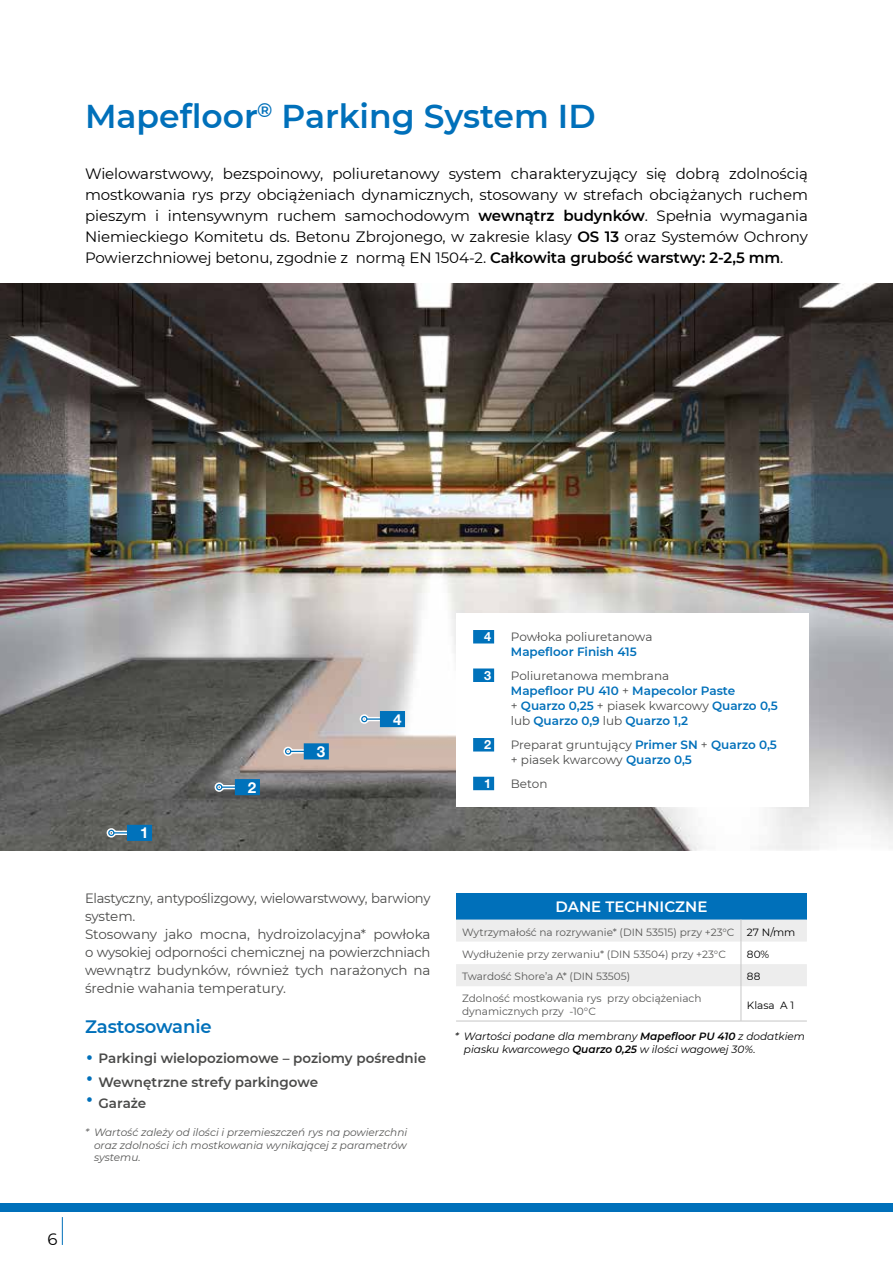
<style>
.page{position:relative;width:893px;height:1263px;background:#fff}
.page>*{position:absolute;margin:0;border:0;box-sizing:border-box;transform-origin:0 0}
.t1{font:600 33px "Montserrat";color:#0070ba}
.t2{font:600 18px "Montserrat";letter-spacing:-.005em;color:#0070ba}
.t3{font:16.5px "Montserrat";color:#000}
.t4{font:700 15.15px "Helvetica Neue LTW1 G";color:#fff}
.t5{font:15px/21px "Montserrat";letter-spacing:-.005em;color:#000;text-align:justify}
.t6{font:600 15px "Montserrat";color:#fff}
.t7{font:13.5px/18px "Montserrat";letter-spacing:-.02em;color:#4a4a49}
.t8{font:600 13.5px "Montserrat";color:#4a4a49}
.t9{font:700 12.75px "Helvetica Neue LTW1 G";color:#fff}
.t10{font:600 12px/15px "Montserrat";color:#0070ba}
.t11{font:12px/15px "Montserrat";color:#4a4a49}
.t12{font:10.5px/22.2px "Montserrat";color:#575756}
.t13{font:italic 10.5px/12.6px "Montserrat";color:#575756;text-align:justify}
.t14{font:italic 10.5px/12.6px "Montserrat";color:#000}
.t15{font:10.5px "Montserrat";color:#000}
.s1{font-weight:600}
.s2{font-weight:400;font-size:30px;color:#0070ba}
.s3{font-weight:400;color:#4a4a49}
.s4{font-weight:600;color:#0070ba}
.s5{color:#000}
</style>
<div class="page">
<div style="left:0;top:1204px;width:893px;height:8px;background:#0070ba"></div>
<svg style="left:62px;top:1217px;width:1px;height:28px"></svg>
<img style="left:0;top:284px;width:893px;height:566px">
<svg style="left:106px;top:825px;width:46px;height:16px"></svg>
<svg style="left:214px;top:779px;width:46px;height:16px"></svg>
<svg style="left:282px;top:743px;width:47px;height:16px"></svg>
<svg style="left:359px;top:711px;width:46px;height:16px"></svg>
<div style="left:456px;top:893px;width:351px;height:26px;background:#0070ba"></div>
<svg style="left:456px;top:919px;width:351px;height:67px"></svg>
<hr style="left:741px;top:986px;width:1px;height:35px;background:#c6c6c6">
<hr style="left:456px;top:1021px;width:285px;height:1px;background:#c6c6c6">
<hr style="left:741px;top:1021px;width:66px;height:1px;background:#c6c6c6">
<div style="left:456px;top:613px;width:352px;height:193px;background:#fff"></div>
<svg style="left:473px;top:630px;width:21px;height:13px"></svg>
<svg style="left:473px;top:668px;width:21px;height:14px"></svg>
<svg style="left:473px;top:738px;width:21px;height:13px"></svg>
<svg style="left:473px;top:777px;width:21px;height:13px"></svg>
<h1 class="t1" style="left:85px;top:93px;width:512px">Mapefloor<sup>®</sup> Parking System ID</h1>
<p class="t5" style="left:85px;top:162px;width:724px">Wielowarstwowy, bezspoinowy, poliuretanowy system charakteryzujący się dobrą zdolnością mostkowania rys przy obciążeniach dynamicznych, stosowany w strefach obciążanych ruchem pieszym i intensywnym ruchem samochodowym <span class="s1">wewnątrz budynków</span>. Spełnia wymagania Niemieckiego Komitetu ds. Betonu Zbrojonego, w zakresie klasy <span class="s1">OS 13</span> oraz Systemów Ochrony Powierzchniowej betonu, zgodnie z normą EN 1504-2. <span class="s1">Całkowita grubość warstwy: 2-2,5 mm</span>.</p>
<p class="t4" style="left:140px;top:823px;width:10px">1</p>
<p class="t4" style="left:248px;top:778px;width:10px">2</p>
<p class="t4" style="left:317px;top:742px;width:10px">3</p>
<p class="t4" style="left:393px;top:710px;width:10px">4</p>
<p class="t7" style="left:85px;top:888px;width:347px">Elastyczny, antypoślizgowy, wielowarstwowy, barwiony system.<br>Stosowany jako mocna, hydroizolacyjna* powłoka o wysokiej odporności chemicznej na powierzchniach wewnątrz budynków, również tych narażonych na średnie wahania temperatury.</p>
<p class="t2" style="left:85px;top:1014px;width:128px">Zastosowanie</p>
<p class="t8" style="left:85px;top:1049px;width:343px"><span class="s2">•</span> Parkingi wielopoziomowe – poziomy pośrednie</p>
<p class="t8" style="left:85px;top:1073px;width:235px"><span class="s2">•</span> Wewnętrzne strefy parkingowe</p>
<p class="t8" style="left:85px;top:1094px;width:63px"><span class="s2">•</span> Garaże</p>
<p class="t13" style="left:94px;top:1125px;width:315px;text-indent:-9px">* Wartość zależy od ilości i przemieszczeń rys na powierzchni oraz zdolności ich mostkowania wynikającej z parametrów systemu.</p>
<p class="t9" style="left:484px;top:629px;width:9px">4</p>
<p class="t9" style="left:484px;top:667px;width:9px">3</p>
<p class="t9" style="left:484px;top:737px;width:9px">2</p>
<p class="t9" style="left:484px;top:775px;width:9px">1</p>
<p class="t11" style="left:511px;top:629px;width:143px">Powłoka poliuretanowa</p>
<p class="t10" style="left:511px;top:644px;width:127px">Mapefloor Finish 415</p>
<p class="t10" style="left:511px;top:668px;width:268px"><span class="s3">Poliuretanowa membrana<br></span>Mapefloor PU 410 <span class="s3">+</span> Mapecolor Paste<br><span class="s3">+</span> Quarzo 0,25 <span class="s3">+ piasek kwarcowy</span> Quarzo 0,5 <span class="s3">lub</span> Quarzo 0,9 <span class="s3">lub</span> Quarzo 1,2</p>
<p class="t11" style="left:511px;top:737px;width:268px">Preparat gruntujący <span class="s4">Primer SN</span> + <span class="s4">Quarzo 0,5 </span>+ piasek kwarcowy <span class="s4">Quarzo 0,5</span></p>
<p class="t11" style="left:511px;top:776px;width:38px">Beton</p>
<p class="t6" style="left:555px;top:896px;width:153px">DANE TECHNICZNE</p>
<p class="t12" style="left:462px;top:920px;width:335px">Wytrzymałość na rozrywanie* (DIN 53515) przy +23°C <span class="s5">27 N/mm<br></span>Wydłużenie przy zerwaniu* (DIN 53504) przy +23°C</p>
<p class="t15" style="left:747px;top:947px;width:24px">80%</p>
<p class="t12" style="left:462px;top:965px;width:170px">Twardość Shore’a A* (DIN 53505)</p>
<p class="t15" style="left:747px;top:969px;width:15px">88</p>
<p class="t12" style="left:462px;top:992px;width:241px;line-height:12.6px">Zdolność mostkowania rys przy obciążeniach dynamicznych przy -10°C</p>
<p class="t15" style="left:747px;top:998px;width:49px">Klasa A 1</p>
<p class="t14" style="left:464px;top:1030px;width:343px;text-indent:-9px">* Wartości podane dla membrany <span class="s1">Mapefloor PU 410</span> z dodatkiem piasku kwarcowego <span class="s1">Quarzo 0,25</span> w ilości wagowej 30%.</p>
<p class="t3" style="left:48px;top:1228px;width:12px">6</p>
</div>
